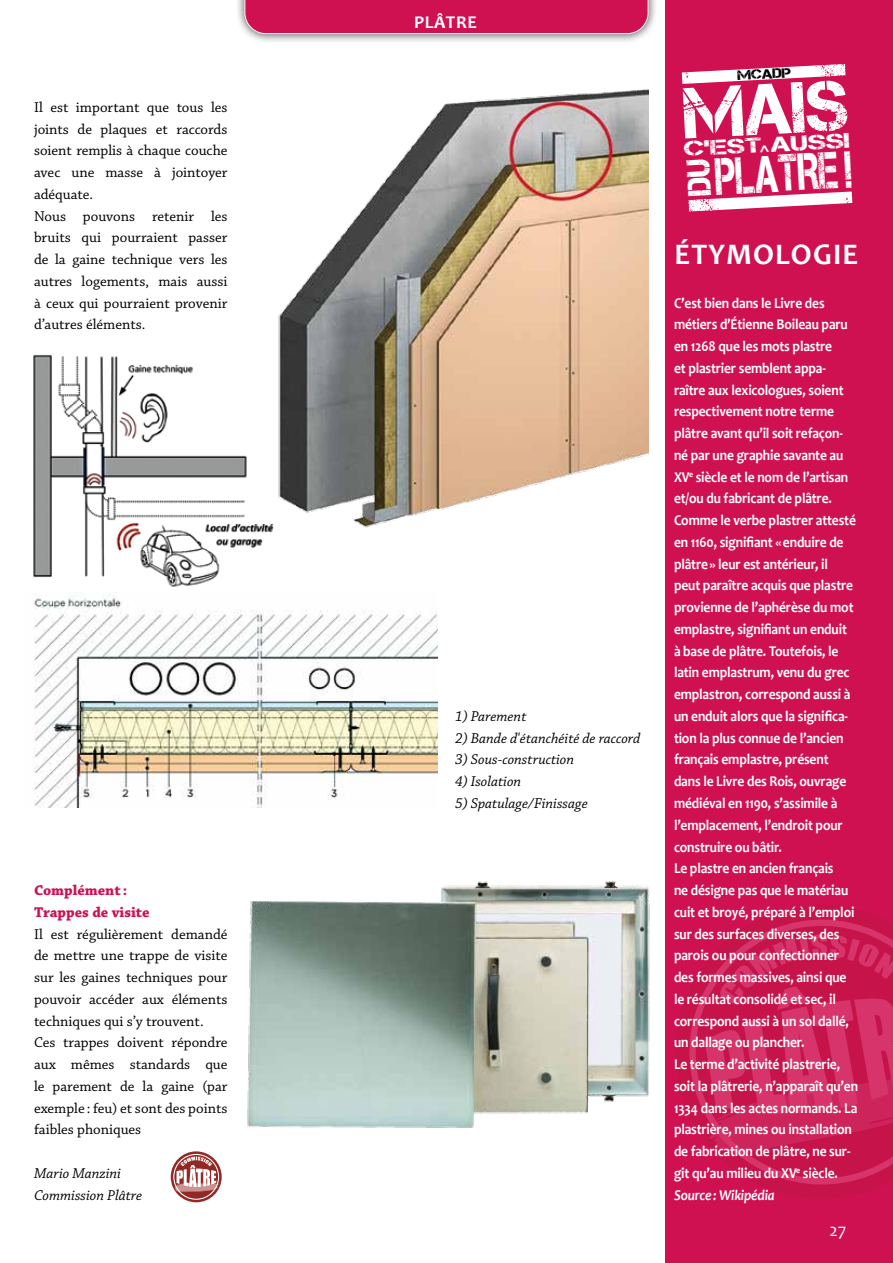
<style>
.page{position:relative;width:893px;height:1263px;background:#fff}
.page>*{position:absolute;margin:0;border:0;box-sizing:border-box;transform-origin:0 0}
.t1{font:72px "Captureit";color:#fff}
.t2{font:52.05px "Captureit";color:#fff;scale:.68 1}
.t3{font:700 30px "Candara";letter-spacing:.04em;color:#fff}
.t4{font:21.15px "Captureit";color:#fff;scale:1.44 1}
.t5{font:700 18px "Candara";letter-spacing:.04em;color:#fff}
.t6{font:18px "Candara";color:#fff}
.t7{font:700 15px/21.8px "Candara";letter-spacing:-.01em;color:#fff;scale:.9 1}
.t8{font:15px/21.8px "Chaparral Pro";color:#000}
.t9{font:italic 15px/21.8px "Chaparral Pro";color:#000}
.t10{font:700 15px/21.8px "Chaparral Pro";color:#cf1152}
.t11{font:13.5px "Captureit";color:#000;scale:1.2 1}
.s1{font-style:italic}
</style>
<div class="page">
<img style="left:33px;top:355px;width:240px;height:232px">
<div style="left:665px;top:0;width:228px;height:1263px;background:#cf1152"></div>
<svg style="left:689px;top:919px;width:204px;height:266px;fill:#c6144b"></svg>
<svg style="left:704px;top:934px;width:189px;height:220px"></svg>
<svg style="left:682px;top:64px;width:164px;height:20px"></svg>
<div style="left:235px;top:0;width:423px;height:44px;background:#000;opacity:.75"></div>
<div style="left:244px;top:0;width:405px;height:34px;background:#cf1152"></div>
<svg style="left:171px;top:1151px;width:51px;height:51px"></svg>
<svg style="left:173px;top:1154px;width:46px;height:46px"></svg>
<img style="left:272px;top:89px;width:376px;height:442px">
<img style="left:34px;top:592px;width:404px;height:216px">
<img style="left:247px;top:881px;width:403px;height:247px">
<svg style="left:688px;top:191px;width:164px;height:20px"></svg>
<p class="t8" style="left:34px;top:97px;width:195px">Il est important que tous les joints de plaques et raccords soient remplis à chaque couche avec une masse à jointoyer adéquate.<br>Nous pouvons retenir les bruits qui pourraient passer de la gaine technique vers les autres logements, mais aussi à ceux qui pourraient provenir d’autres éléments.</p>
<p class="t10" style="left:34px;top:880px;width:117px">Complément :<br>Trappes de visite</p>
<p class="t8" style="left:34px;top:923px;width:195px">Il est régulièrement demandé de mettre une trappe de visite sur les gaines techniques pour pouvoir accéder aux éléments techniques qui s’y trouvent.<br>Ces trappes doivent répondre aux mêmes standards que le parement de la gaine (par exemple : feu) et sont des points faibles phoniques</p>
<p class="t9" style="left:34px;top:1163px;width:110px">Mario Manzini<br>Commission Plâtre</p>
<p class="t5" style="left:414px;top:11px;width:64px">PLÂTRE</p>
<p class="t9" style="left:455px;top:706px;width:73px">1) Parement</p>
<p class="t9" style="left:455px;top:728px;width:187px">2) Bande d'étanchéité de raccord</p>
<p class="t9" style="left:455px;top:749px;width:121px">3) Sous-construction</p>
<p class="t9" style="left:455px;top:771px;width:68px">4) Isolation</p>
<p class="t9" style="left:455px;top:793px;width:134px">5) Spatulage/Finissage</p>
<p class="t11" style="left:737px;top:68px;width:46px;rotate:-3deg">MCADP</p>
<h1 class="t1" style="left:682px;top:73px;width:166px;rotate:-3deg">MAIS</h1>
<h2 class="t2" style="left:714px;top:147px;width:202px;rotate:-3deg">PLÂTRE !</h2>
<h3 class="t4" style="left:683px;top:137px;width:117px;rotate:-3deg">c’est aussi</h3>
<h3 class="t3" style="left:675px;top:236px;width:185px">ÉTYMOLOGIE</h3>
<p class="t7" style="left:674px;top:292px;width:206px">C’est bien dans le Livre des métiers d’Étienne Boileau paru en 1268 que les mots plastre<br>et plastrier semblent appa&shy;raître aux lexicologues, soient respectivement notre terme plâtre avant qu’il soit refaçon&shy;né par une graphie savante au<br>XV<sup>e</sup> siècle et le nom de l’artisan et/ou du fabricant de plâtre.<br>Comme le verbe plastrer attesté en 1160, signifiant «enduire de plâtre» leur est antérieur, il<br>peut paraître acquis que plastre provienne de l’aphérèse du mot emplastre, signifiant un enduit<br>à base de plâtre. Toutefois, le latin emplastrum, venu du grec emplastron, correspond aussi à un enduit alors que la significa&shy;tion la plus connue de l’ancien français emplastre, présent dans le Livre des Rois, ouvrage médiéval en 1190, s’assimile à l’emplacement, l’endroit pour construire ou bâtir.<br>Le plastre en ancien français<br>ne désigne pas que le matériau cuit et broyé, préparé à l’emploi sur des surfaces diverses, des parois ou pour confectionner des formes massives, ainsi que le résultat consolidé et sec, il correspond aussi à un sol dallé, un dallage ou plancher.<br>Le terme d’activité plastrerie, soit la plâtrerie, n’apparaît qu’en<br>1334 dans les actes normands. La plastrière, mines ou installation de fabrication de plâtre, ne sur&shy;git qu’au milieu du XV<sup>e</sup> siècle.<br><span class="s1">Source: Wikipédia</span></p>
<p class="t6" style="left:829px;top:1218px;width:18px">27</p>
</div>
